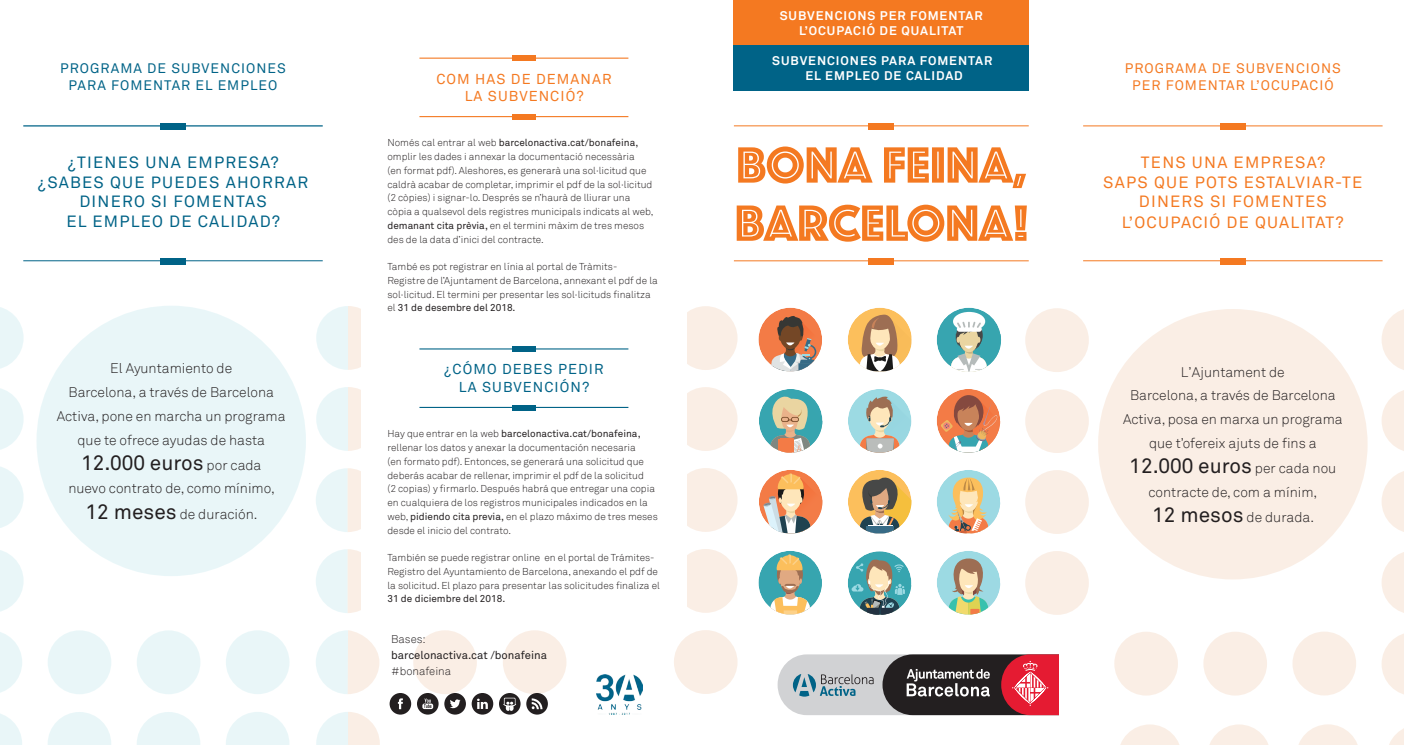
<style>
.page{position:relative;width:1404px;height:745px;background:#fff}
.page>*{position:absolute;margin:0;border:0;box-sizing:border-box;transform-origin:0 0}
.t1{font:52.88px/58.1px "Phosphate Inline";color:#f47921}
.t2{font:20.88px "Akkurat Pro";color:#231f20}
.t3{font:16.25px/19.5px "Akkurat";letter-spacing:.075em;color:#f47921;text-align:center}
.t4{font:16.25px/19.5px "Akkurat";letter-spacing:.075em;color:#006387;text-align:center}
.t5{font:14.25px/17.1px "Akkurat";letter-spacing:.075em;color:#006387;text-align:center}
.t6{font:14.25px/17.1px "Akkurat";letter-spacing:.075em;color:#f47921;text-align:center}
.t7{font:300 13.88px/23.8px "Akkurat";color:#231f20;text-align:center}
.t8{font:13.75px/16.5px "Akkurat";letter-spacing:.075em;color:#f47921;text-align:center}
.t9{font:13.75px/16.5px "Akkurat";letter-spacing:.075em;color:#006387;text-align:center}
.t10{font:700 12.5px/15px "Akkurat";letter-spacing:.075em;color:#fff;text-align:center}
.t11{font:11.25px "Akkurat Pro";color:#231f20}
.t12{font:300 11.25px "Akkurat";color:#231f20}
.t13{font:300 10px/13.8px "Akkurat";color:#231f20}
.t14{font:10px "Akkurat Pro";color:#231f20}
.s1{font-family:"Akkurat";font-weight:300;font-size:13.88px}
.s2{font-family:"Akkurat Pro";font-weight:400;font-size:20.88px}
.s3{font-family:"Akkurat";font-weight:300}
.s4{font-family:"Akkurat Pro";font-weight:400}
</style>
<div class="page">
<svg style="left:316px;top:712px;width:64px;height:32px"></svg>
<svg style="left:316px;top:387px;width:45px;height:63px"></svg>
<svg style="left:316px;top:468px;width:45px;height:64px"></svg>
<div style="left:734px;top:0;width:295px;height:46px;background:#f47921"></div>
<div style="left:734px;top:45px;width:295px;height:46px;background:#006387"></div>
<hr style="left:734px;top:125px;width:294px;height:1px;background:#f47921">
<div style="left:868px;top:123px;width:25px;height:6px;background:#f47921"></div>
<hr style="left:734px;top:260px;width:294px;height:1px;background:#f47921">
<div style="left:868px;top:258px;width:25px;height:6px;background:#f47921"></div>
<hr style="left:1083px;top:125px;width:299px;height:1px;background:#f47921">
<div style="left:1219px;top:123px;width:26px;height:6px;background:#f47921"></div>
<hr style="left:23px;top:125px;width:300px;height:1px;background:#006387">
<div style="left:160px;top:123px;width:26px;height:6px;background:#006387"></div>
<hr style="left:1083px;top:260px;width:299px;height:1px;background:#f47921">
<div style="left:1219px;top:258px;width:26px;height:6px;background:#f47921"></div>
<hr style="left:23px;top:260px;width:300px;height:1px;background:#006387">
<div style="left:160px;top:258px;width:26px;height:6px;background:#006387"></div>
<svg style="left:777px;top:654px;width:281px;height:60px;background:#917378"></svg>
<svg style="left:0;top:388px;width:24px;height:62px"></svg>
<svg style="left:0;top:307px;width:24px;height:62px"></svg>
<svg style="left:0;top:467px;width:24px;height:61px"></svg>
<svg style="left:0;top:550px;width:24px;height:62px"></svg>
<div style="left:674px;top:306px;width:63px;height:64px;background:#faeee5;border-radius:50%"></div>
<div style="left:1025px;top:308px;width:63px;height:64px;background:#faeee5;border-radius:50%"></div>
<svg style="left:1381px;top:310px;width:22px;height:60px"></svg>
<div style="left:674px;top:468px;width:63px;height:63px;background:#faeee5;border-radius:50%"></div>
<div style="left:1025px;top:470px;width:63px;height:63px;background:#faeee5;border-radius:50%"></div>
<svg style="left:1381px;top:471px;width:22px;height:61px"></svg>
<div style="left:674px;top:387px;width:63px;height:64px;background:#faeee5;border-radius:50%"></div>
<div style="left:1025px;top:389px;width:63px;height:64px;background:#faeee5;border-radius:50%"></div>
<svg style="left:1381px;top:391px;width:22px;height:60px"></svg>
<div style="left:674px;top:548px;width:63px;height:64px;background:#faeee5;border-radius:50%"></div>
<div style="left:674px;top:629px;width:63px;height:64px;background:#faeee5;border-radius:50%"></div>
<svg style="left:0;top:632px;width:22px;height:61px"></svg>
<div style="left:1025px;top:550px;width:63px;height:64px;background:#faeee5;border-radius:50%"></div>
<svg style="left:1381px;top:552px;width:22px;height:61px"></svg>
<div style="left:1203px;top:631px;width:64px;height:64px;background:#faeee5;border-radius:50%"></div>
<div style="left:503px;top:630px;width:63px;height:63px;background:#faeee5;border-radius:50%"></div>
<div style="left:137px;top:630px;width:63px;height:64px;background:#e9f6f8;border-radius:50%"></div>
<svg style="left:137px;top:712px;width:63px;height:32px"></svg>
<svg style="left:1210px;top:724px;width:58px;height:20px"></svg>
<div style="left:1114px;top:631px;width:64px;height:64px;background:#faeee5;border-radius:50%"></div>
<div style="left:413px;top:630px;width:64px;height:63px;background:#faeee5;border-radius:50%"></div>
<div style="left:48px;top:630px;width:63px;height:64px;background:#e9f6f8;border-radius:50%"></div>
<svg style="left:48px;top:712px;width:63px;height:32px"></svg>
<svg style="left:1121px;top:724px;width:58px;height:20px"></svg>
<div style="left:1292px;top:631px;width:64px;height:64px;background:#faeee5;border-radius:50%"></div>
<svg style="left:1381px;top:634px;width:22px;height:60px"></svg>
<div style="left:226px;top:630px;width:63px;height:63px;background:#e9f6f8;border-radius:50%"></div>
<svg style="left:226px;top:712px;width:63px;height:32px"></svg>
<svg style="left:1299px;top:724px;width:58px;height:20px"></svg>
<div style="left:36px;top:305px;width:270px;height:271px;background:#e9f6f8;border-radius:50%"></div>
<svg style="left:389px;top:693px;width:22px;height:21px"></svg>
<svg style="left:417px;top:692px;width:21px;height:22px"></svg>
<svg style="left:444px;top:692px;width:49px;height:22px"></svg>
<svg style="left:526px;top:692px;width:22px;height:22px"></svg>
<svg style="left:499px;top:692px;width:21px;height:22px"></svg>
<svg style="left:503px;top:697px;width:13px;height:13px"></svg>
<svg style="left:316px;top:549px;width:45px;height:63px"></svg>
<svg style="left:316px;top:306px;width:45px;height:64px"></svg>
<div style="left:361px;top:111px;width:325px;height:503px;background:#fff"></div>
<hr style="left:419px;top:348px;width:209px;height:1px;background:#006387">
<div style="left:512px;top:346px;width:23px;height:6px;background:#006387"></div>
<hr style="left:419px;top:406px;width:209px;height:2px;background:#006387">
<div style="left:512px;top:404px;width:23px;height:6px;background:#006387"></div>
<div style="left:1098px;top:309px;width:269px;height:270px;background:#faeee5;border-radius:50%"></div>
<svg style="left:316px;top:630px;width:63px;height:63px"></svg>
<svg style="left:758px;top:307px;width:243px;height:308px"></svg>
<img style="left:596px;top:674px;width:46px;height:40px">
<hr style="left:419px;top:58px;width:209px;height:1px;background:#f47921">
<div style="left:512px;top:56px;width:23px;height:5px;background:#f47921"></div>
<hr style="left:419px;top:116px;width:209px;height:1px;background:#f47921">
<div style="left:512px;top:114px;width:23px;height:5px;background:#f47921"></div>
<svg style="left:0;top:714px;width:22px;height:31px"></svg>
<svg style="left:1389px;top:728px;width:15px;height:17px"></svg>
<h3 class="t9" style="left:60px;top:61px;width:227px">PROGRAMA DE SUBVENCIONES<br>PARA FOMENTAR EL EMPLEO</h3>
<h3 class="t4" style="left:38px;top:153px;width:272px">¿TIENES UNA EMPRESA? ¿SABES QUE PUEDES AHORRAR<br>DINERO SI FOMENTAS<br>EL EMPLEO DE CALIDAD?</h3>
<h3 class="t7" style="left:57px;top:357px;width:230px">El Ayuntamiento de<br>Barcelona, a través de Barcelona<br>Activa, pone en marcha un programa que te ofrece ayudas de hasta</h3>
<h2 class="t2" style="left:81px;top:450px;width:182px">12.000 euros <span class="s1">por cada</span></h2>
<h3 class="t7" style="left:68px;top:476px;width:208px;line-height:25px">nuevo contrato de, como mínimo,<br><span class="s2">12 meses</span> de duración.</h3>
<h3 class="t6" style="left:436px;top:70px;width:177px">COM HAS DE DEMANAR<br>LA SUBVENCIÓ?</h3>
<p class="t14" style="left:387px;top:137px;width:252px"><span class="s3">Només cal entrar al web</span> barcelonactiva.cat/bonafeina,</p>
<p class="t13" style="left:387px;top:150px;width:267px">omplir les dades i annexar la documentació necessària<br>(en format pdf). Aleshores, es generarà una sol·licitud que caldrà acabar de completar, imprimir el pdf de la sol·licitud (2 còpies) i signar-lo. Després se n’haurà de lliurar una còpia a qualsevol dels registres municipals indicats al web, <span class="s4">demanant cita prèvia,</span> en el termini màxim de tres mesos des de la data d’inici del contracte.</p>
<p class="t13" style="left:387px;top:260px;width:272px">També es pot registrar en línia al portal de Tràmits-<br>Registre de l’Ajuntament de Barcelona, annexant el pdf de la sol·licitud. El termini per presentar les sol·licituds finalitza</p>
<p class="t14" style="left:387px;top:302px;width:130px"><span class="s3">el</span> 31 de desembre del 2018.</p>
<p class="t10" style="left:780px;top:8px;width:204px">SUBVENCIONS PER FOMENTAR<br>L’OCUPACIÓ DE QUALITAT</p>
<p class="t10" style="left:772px;top:53px;width:222px">SUBVENCIONES PARA FOMENTAR<br>EL EMPLEO DE CALIDAD</p>
<h1 class="t1" style="left:735px;top:133px;width:295px">BONA FEINA,<br>BARCELONA!</h1>
<h3 class="t8" style="left:1124px;top:61px;width:217px">PROGRAMA DE SUBVENCIONS<br>PER FOMENTAR L’OCUPACIÓ</h3>
<h3 class="t3" style="left:1103px;top:153px;width:260px">TENS UNA EMPRESA?<br>SAPS QUE POTS ESTALVIAR-TE<br>DINERS SI FOMENTES</h3>
<h3 class="t3" style="left:1122px;top:213px;width:223px">L’OCUPACIÓ DE QUALITAT?</h3>
<h3 class="t5" style="left:444px;top:361px;width:161px">¿CÓMO DEBES PEDIR<br>LA SUBVENCIÓN?</h3>
<h3 class="t7" style="left:1123px;top:360px;width:221px">L ’ Ajuntament de<br>Barcelona, a través de Barcelona<br>Activa, posa en marxa un programa que t’ofereix ajuts de fins a</h3>
<h2 class="t2" style="left:1129px;top:453px;width:209px">12.000 euros <span class="s1">per cada nou</span></h2>
<h3 class="t7" style="left:1148px;top:479px;width:170px;line-height:25px;text-align:left">contracte de, com a mínim,<br><span class="s2">12 mesos</span> de durada.</h3>
<p class="t14" style="left:387px;top:428px;width:255px"><span class="s3">Hay que entrar en la web</span> barcelonactiva.cat/bonafeina,</p>
<p class="t13" style="left:387px;top:440px;width:272px">rellenar los datos y anexar la documentación necesaria<br>(en formato pdf). Entonces, se generará una solicitud que deberás acabar de rellenar, imprimir el pdf de la solicitud<br>(2 copias) y firmarlo. Después habrá que entregar una copia en cualquiera de los registros municipales indicados en la web, <span class="s4">pidiendo cita previa,</span> en el plazo máximo de tres meses desde el inicio del contrato.</p>
<p class="t13" style="left:387px;top:550px;width:274px">También se puede registrar online en el portal de Trámites-<br>Registro del Ayuntamiento de Barcelona, anexando el pdf de la solicitud. El plazo para presentar las solicitudes finaliza el</p>
<p class="t14" style="left:387px;top:593px;width:119px">31 de diciembre del 2018.</p>
<p class="t12" style="left:391px;top:631px;width:36px">Bases:</p>
<p class="t11" style="left:391px;top:647px;width:157px">barcelonactiva.cat /bonafeina</p>
<p class="t12" style="left:391px;top:663px;width:61px">#bonafeina</p>
</div>
